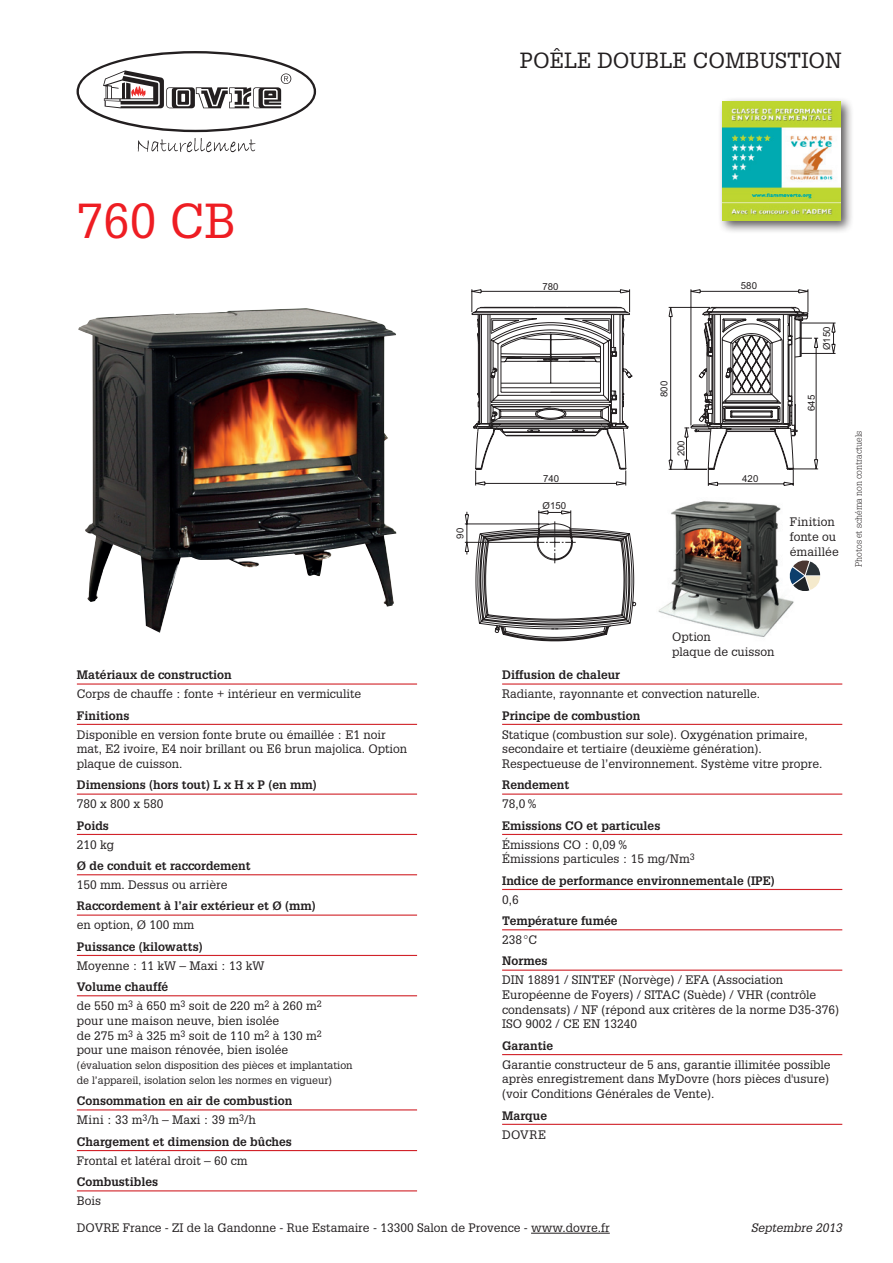
<style>
.page{position:relative;width:893px;height:1263px;background:#fff}
.page>*{position:absolute;margin:0;border:0;box-sizing:border-box;transform-origin:0 0}
.Nom_Appareil{font:48px "Glypha";color:#ee1d23}
.t1{font:21.45px "Glypha";color:#231f20}
.TEXTE{font:12px/14.7px "Glypha";color:#231f20}
.Sous-Titre{font:700 12px "Glypha";color:#231f20}
.t2{font:italic 12px "Glypha";color:#231f20}
.TEXTE-2{font:12px "Glypha";letter-spacing:.02em;color:#231f20}
.TEXTE-3{font:10.5px "Glypha";color:#231f20}
.t3{font:9.6px "Arial";color:#231f20}
.t4{font:300 9px "Glypha";color:#231f20}
</style>
<div class="page">
<svg style="left:77px;top:51px;width:239px;height:81px"></svg>
<svg style="left:138px;top:138px;width:118px;height:14px"></svg>
<div style="left:718px;top:97px;width:136px;height:137px;background:#231f20;opacity:.75"></div>
<img style="left:722px;top:102px;width:119px;height:118px">
<hr style="left:531px;top:1233px;width:79px;height:1px;background:#231f20">
<hr style="left:502px;top:683px;width:340px;height:2px;background:#d1232a">
<hr style="left:502px;top:724px;width:340px;height:1px;background:#d1232a">
<hr style="left:502px;top:793px;width:340px;height:2px;background:#d1232a">
<hr style="left:502px;top:834px;width:340px;height:1px;background:#d1232a">
<hr style="left:502px;top:889px;width:340px;height:1px;background:#d1232a">
<hr style="left:502px;top:929px;width:340px;height:1px;background:#d1232a">
<hr style="left:502px;top:969px;width:340px;height:2px;background:#d1232a">
<hr style="left:502px;top:1054px;width:340px;height:1px;background:#d1232a">
<hr style="left:502px;top:1124px;width:340px;height:1px;background:#d1232a">
<hr style="left:77px;top:683px;width:340px;height:2px;background:#d1232a">
<hr style="left:77px;top:724px;width:340px;height:1px;background:#d1232a">
<hr style="left:77px;top:793px;width:340px;height:2px;background:#d1232a">
<hr style="left:77px;top:834px;width:340px;height:1px;background:#d1232a">
<hr style="left:77px;top:874px;width:340px;height:1px;background:#d1232a">
<hr style="left:77px;top:914px;width:340px;height:2px;background:#d1232a">
<hr style="left:77px;top:955px;width:340px;height:1px;background:#d1232a">
<hr style="left:77px;top:995px;width:340px;height:1px;background:#d1232a">
<hr style="left:77px;top:1109px;width:340px;height:1px;background:#d1232a">
<hr style="left:77px;top:1150px;width:340px;height:1px;background:#d1232a">
<hr style="left:77px;top:1190px;width:340px;height:1px;background:#d1232a">
<img style="left:78px;top:308px;width:319px;height:325px">
<svg style="left:471px;top:289px;width:364px;height:197px"></svg>
<svg style="left:465px;top:510px;width:172px;height:131px"></svg>
<img style="left:658px;top:501px;width:136px;height:136px">
<svg style="left:790px;top:560px;width:30px;height:31px"></svg>
<h2 class="t1" style="left:520px;top:47px;width:324px">POÊLE DOUBLE COMBUSTION</h2>
<h1 class="Nom_Appareil" style="left:77px;top:192px;width:162px">760 CB</h1>
<p class="t3" style="left:454px;top:539px;width:12px;rotate:-90deg">90</p>
<p class="t3" style="left:451px;top:540px;width:12px;rotate:-90deg">90</p>
<p class="t3" style="left:545px;top:279px;width:18px">780</p>
<p class="t3" style="left:743px;top:279px;width:18px">580</p>
<p class="t3" style="left:543px;top:280px;width:18px">780</p>
<p class="t3" style="left:741px;top:280px;width:18px">580</p>
<p class="t3" style="left:660px;top:396px;width:18px;rotate:-90deg">800</p>
<p class="t3" style="left:658px;top:397px;width:18px;rotate:-90deg">800</p>
<p class="t3" style="left:545px;top:471px;width:18px">740</p>
<p class="t3" style="left:542px;top:499px;width:25px">Ø150</p>
<p class="t3" style="left:543px;top:472px;width:18px">740</p>
<p class="t3" style="left:540px;top:500px;width:25px">Ø150</p>
<p class="t3" style="left:677px;top:455px;width:18px;rotate:-90deg">200</p>
<p class="t3" style="left:675px;top:456px;width:18px;rotate:-90deg">200</p>
<p class="t3" style="left:745px;top:471px;width:18px">420</p>
<p class="t3" style="left:742px;top:472px;width:18px">420</p>
<p class="t3" style="left:823px;top:349px;width:25px;rotate:-90deg">Ø150</p>
<p class="t3" style="left:820px;top:350px;width:25px;rotate:-90deg">Ø150</p>
<p class="t3" style="left:808px;top:410px;width:18px;rotate:-90deg">645</p>
<p class="t3" style="left:805px;top:411px;width:18px;rotate:-90deg">645</p>
<p class="TEXTE-2" style="left:790px;top:514px;width:46px">Finition</p>
<p class="TEXTE" style="left:790px;top:529px;width:50px">fonte ou émaillée</p>
<p class="t4" style="left:854px;top:567px;width:137px;rotate:-90deg">Photos et schéma non contractuels</p>
<p class="Sous-Titre" style="left:77px;top:667px;width:156px">Matériaux de construction</p>
<p class="TEXTE" style="left:77px;top:686px;width:286px">Corps de chauffe : fonte + intérieur en vermiculite</p>
<p class="Sous-Titre" style="left:77px;top:708px;width:54px">Finitions</p>
<p class="TEXTE" style="left:77px;top:726px;width:332px">Disponible en version fonte brute ou émaillée : E1 noir mat, E2 ivoire, E4 noir brillant ou E6 brun majolica. Option plaque de cuisson.</p>
<p class="Sous-Titre" style="left:77px;top:777px;width:241px">Dimensions (hors tout) L x H x P (en mm)</p>
<p class="TEXTE" style="left:77px;top:796px;width:88px">780 x 800 x 580</p>
<p class="Sous-Titre" style="left:77px;top:818px;width:34px">Poids</p>
<p class="TEXTE" style="left:77px;top:837px;width:39px">210 kg</p>
<p class="Sous-Titre" style="left:77px;top:858px;width:175px">Ø de conduit et raccordement</p>
<p class="TEXTE" style="left:77px;top:877px;width:152px">150 mm. Dessus ou arrière</p>
<p class="Sous-Titre" style="left:77px;top:898px;width:240px">Raccordement à l’air extérieur et Ø (mm)</p>
<p class="TEXTE" style="left:77px;top:917px;width:119px">en option, Ø 100 mm</p>
<p class="Sous-Titre" style="left:77px;top:939px;width:127px">Puissance (kilowatts)</p>
<p class="TEXTE" style="left:77px;top:958px;width:189px">Moyenne : 11 kW – Maxi : 13 kW</p>
<p class="Sous-Titre" style="left:77px;top:979px;width:93px">Volume chauffé</p>
<p class="TEXTE" style="left:77px;top:998px;width:246px">de 550 m<sup>3</sup> à 650 m<sup>3</sup> soit de 220 m<sup>2</sup> à 260 m<sup>2 </sup>pour une maison neuve, bien isolée</p>
<p class="TEXTE" style="left:77px;top:1028px;width:246px">de 275 m<sup>3</sup> à 325 m<sup>3</sup> soit de 110 m<sup>2</sup> à 130 m<sup>2 </sup>pour une maison rénovée, bien isolée</p>
<p class="TEXTE-3" style="left:77px;top:1059px;width:277px">(évaluation selon disposition des pièces et implantation</p>
<p class="TEXTE-3" style="left:77px;top:1073px;width:257px">de l’appareil, isolation selon les normes en vigueur)</p>
<p class="Sous-Titre" style="left:77px;top:1093px;width:217px">Consommation en air de combustion</p>
<p class="TEXTE" style="left:77px;top:1112px;width:180px">Mini : 33 m<sup>3</sup>/h – Maxi : 39 m<sup>3</sup>/h</p>
<p class="Sous-Titre" style="left:77px;top:1134px;width:216px">Chargement et dimension de bûches</p>
<p class="TEXTE" style="left:77px;top:1153px;width:172px">Frontal et latéral droit – 60 cm</p>
<p class="Sous-Titre" style="left:77px;top:1174px;width:83px">Combustibles</p>
<p class="TEXTE" style="left:77px;top:1193px;width:26px">Bois</p>
<p class="TEXTE" style="left:672px;top:629px;width:104px">Option<br>plaque de cuisson</p>
<p class="Sous-Titre" style="left:502px;top:667px;width:120px">Diffusion de chaleur</p>
<p class="TEXTE" style="left:502px;top:686px;width:260px">Radiante, rayonnante et convection naturelle.</p>
<p class="Sous-Titre" style="left:502px;top:708px;width:140px">Principe de combustion</p>
<p class="TEXTE" style="left:502px;top:726px;width:322px">Statique (combustion sur sole). Oxygénation primaire, secondaire et tertiaire (deuxième génération).<br>Respectueuse de l’environnement. Système vitre propre.</p>
<p class="Sous-Titre" style="left:502px;top:777px;width:69px">Rendement</p>
<p class="TEXTE" style="left:502px;top:796px;width:37px">78,0%</p>
<p class="Sous-Titre" style="left:502px;top:818px;width:160px">Emissions CO et particules</p>
<p class="TEXTE" style="left:502px;top:837px;width:127px">Émissions CO : 0,09%</p>
<p class="TEXTE" style="left:502px;top:851px;width:194px">Émissions particules : 15 mg/Nm<sup>3</sup></p>
<p class="Sous-Titre" style="left:502px;top:873px;width:274px">Indice de performance environnementale (IPE)</p>
<p class="TEXTE" style="left:502px;top:892px;width:18px">0,6</p>
<p class="Sous-Titre" style="left:502px;top:913px;width:117px">Température fumée</p>
<p class="TEXTE" style="left:502px;top:932px;width:36px">238°C</p>
<p class="Sous-Titre" style="left:502px;top:953px;width:47px">Normes</p>
<p class="TEXTE" style="left:502px;top:972px;width:338px">DIN 18891 / SINTEF (Norvège) / EFA (Association Européenne de Foyers) / SITAC (Suède) / VHR (contrôle condensats) / NF (répond aux critères de la norme D35-376)<br>ISO 9002 / CE EN 13240</p>
<p class="Sous-Titre" style="left:502px;top:1038px;width:53px">Garantie</p>
<p class="TEXTE" style="left:502px;top:1057px;width:330px;text-align:justify">Garantie constructeur de 5 ans, garantie illimitée possible après enregistrement dans MyDovre (hors pièces d'usure) (voir Conditions Générales de Vente).</p>
<p class="Sous-Titre" style="left:502px;top:1108px;width:46px">Marque</p>
<p class="TEXTE" style="left:502px;top:1127px;width:46px">DOVRE</p>
<p class="TEXTE" style="left:77px;top:1220px;width:534px">DOVRE France - ZI de la Gandonne - Rue Estamaire - 13300 Salon de Provence - www.dovre.fr</p>
<p class="t2" style="left:751px;top:1220px;width:93px">Septembre 2013</p>
</div>
